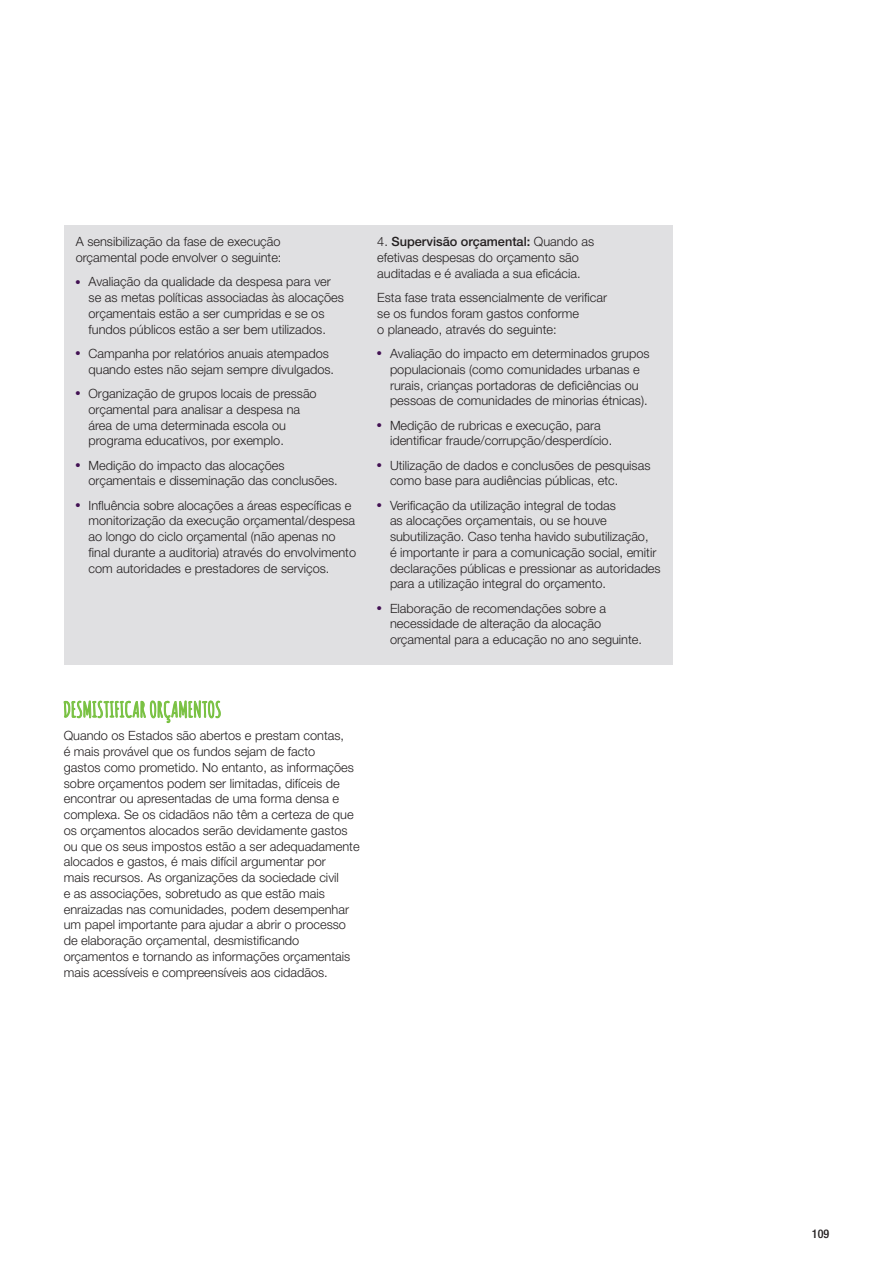
<style>
.page{position:relative;width:893px;height:1263px;background:#fff}
.page>*{position:absolute;margin:0;border:0;box-sizing:border-box;transform-origin:0 0}
.t1{font:700 21px "Amatic";letter-spacing:.04em;color:#79c142}
.t2{font:300 12.75px/15.8px "Helvetica Neue LT Std";color:#231f20}
.t3{font:500 condensed 12px "Helvetica Neue LT Std";color:#231f20}
.s1{font-weight:500}
</style>
<div class="page">
<svg style="left:64px;top:700px;width:157px;height:24px"></svg>
<div style="left:64px;top:225px;width:609px;height:440px;background:#e0e0e2"></div>
<p class="t2" style="left:76px;top:234px;width:207px">A sensibilização da fase de execução orçamental pode envolver o seguinte:</p>
<p class="t2" style="left:89px;top:274px;width:257px;text-indent:-13px"><sup>●</sup> Avaliação da qualidade da despesa para ver se as metas políticas associadas às alocações orçamentais estão a ser cumpridas e se os fundos públicos estão a ser bem utilizados.</p>
<p class="t2" style="left:89px;top:345px;width:247px;text-indent:-13px"><sup>●</sup> Campanha por relatórios anuais atempados quando estes não sejam sempre divulgados.</p>
<p class="t2" style="left:89px;top:385px;width:230px;text-indent:-13px"><sup>●</sup> Organização de grupos locais de pressão orçamental para analisar a despesa na área de uma determinada escola ou programa educativos, por exemplo.</p>
<p class="t2" style="left:89px;top:457px;width:251px;text-indent:-13px"><sup>●</sup> Medição do impacto das alocações orçamentais e disseminação das conclusões.</p>
<p class="t2" style="left:89px;top:497px;width:269px;text-indent:-13px"><sup>●</sup> Influência sobre alocações a áreas específicas e monitorização da execução orçamental/despesa ao longo do ciclo orçamental (não apenas no final durante a auditoria) através do envolvimento com autoridades e prestadores de serviços.</p>
<p class="t2" style="left:377px;top:234px;width:219px">4. <span class="s1">Supervisão orçamental:</span> Quando as efetivas despesas do orçamento são auditadas e é avaliada a sua eficácia.</p>
<p class="t2" style="left:377px;top:290px;width:231px">Esta fase trata essencialmente de verificar se os fundos foram gastos conforme<br>o planeado, através do seguinte:</p>
<p class="t2" style="left:390px;top:345px;width:261px;text-indent:-13px"><sup>●</sup> Avaliação do impacto em determinados grupos populacionais (como comunidades urbanas e rurais, crianças portadoras de deficiências ou pessoas de comunidades de minorias étnicas).</p>
<p class="t2" style="left:390px;top:417px;width:224px;text-indent:-13px"><sup>●</sup> Medição de rubricas e execução, para identificar fraude/corrupção/desperdício.</p>
<p class="t2" style="left:390px;top:457px;width:262px;text-indent:-13px"><sup>●</sup> Utilização de dados e conclusões de pesquisas como base para audiências públicas, etc.</p>
<p class="t2" style="left:390px;top:497px;width:272px;text-indent:-13px"><sup>●</sup> Verificação da utilização integral de todas<br>as alocações orçamentais, ou se houve subutilização. Caso tenha havido subutilização,<br>é importante ir para a comunicação social, emitir declarações públicas e pressionar as autoridades para a utilização integral do orçamento.</p>
<p class="t2" style="left:390px;top:600px;width:254px;text-indent:-13px"><sup>●</sup> Elaboração de recomendações sobre a necessidade de alteração da alocação orçamental para a educação no ano seguinte.</p>
<h1 class="t1" style="left:64px;top:694px;width:158px">DESMISTIFICAR ORÇAMENTOS</h1>
<p class="t2" style="left:64px;top:728px;width:297px">Quando os Estados são abertos e prestam contas,<br>é mais provável que os fundos sejam de facto<br>gastos como prometido. No entanto, as informações sobre orçamentos podem ser limitadas, difíceis de encontrar ou apresentadas de uma forma densa e complexa. Se os cidadãos não têm a certeza de que os orçamentos alocados serão devidamente gastos ou que os seus impostos estão a ser adequadamente alocados e gastos, é mais difícil argumentar por<br>mais recursos. As organizações da sociedade civil<br>e as associações, sobretudo as que estão mais enraizadas nas comunidades, podem desempenhar um papel importante para ajudar a abrir o processo de elaboração orçamental, desmistificando orçamentos e tornando as informações orçamentais mais acessíveis e compreensíveis aos cidadãos.</p>
<p class="t3" style="left:812px;top:1226px;width:19px">109</p>
</div>
